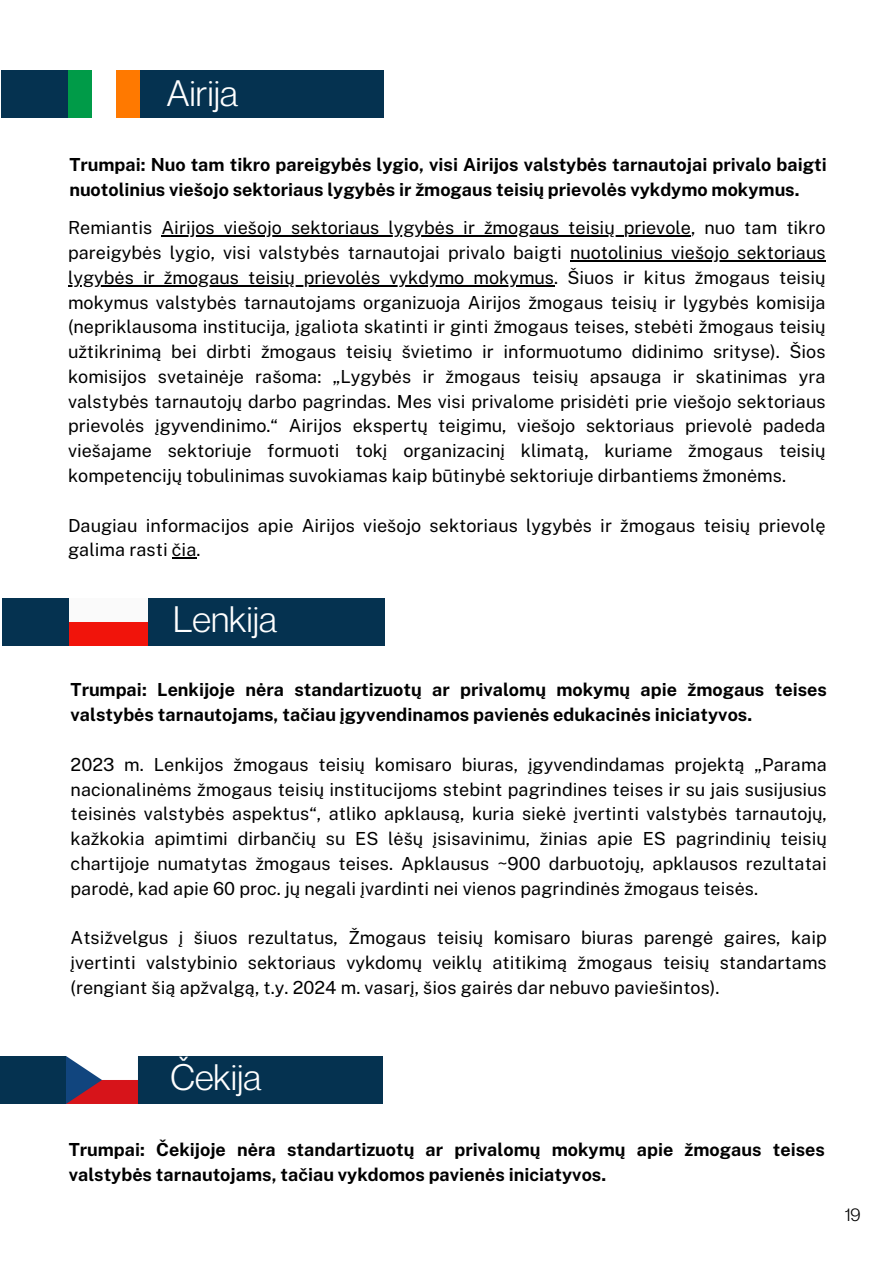
<style>
.page{position:relative;width:894px;height:1264px;background:#fff}
.page>*{position:absolute;margin:0;border:0;box-sizing:border-box;transform-origin:0 0}
.t1{font:36px "Neue Montreal";color:#fff}
.t2{font:18px/24.8px "Public Sans";color:#000;text-align:justify}
.t3{font:700 18px/24.8px "Public Sans";color:#000}
.t4{font:18px "Neue Montreal";color:#000}
</style>
<div class="page">
<div style="left:3px;top:598px;width:382px;height:47px;background:#053250"></div>
<img style="left:69px;top:598px;width:79px;height:47px">
<hr style="left:161px;top:235px;width:63px;height:1px;background:#000">
<hr style="left:224px;top:235px;width:399px;height:1px;background:#000">
<hr style="left:623px;top:235px;width:67px;height:1px;background:#000">
<hr style="left:570px;top:260px;width:255px;height:1px;background:#000">
<hr style="left:68px;top:285px;width:486px;height:1px;background:#000">
<svg style="left:172px;top:557px;width:24px;height:1px"></svg>
<div style="left:1px;top:71px;width:383px;height:47px;background:#053250"></div>
<div style="left:69px;top:71px;width:23px;height:47px;background:#009b48"></div>
<div style="left:92px;top:71px;width:24px;height:47px;background:#fff"></div>
<div style="left:116px;top:71px;width:23px;height:47px;background:#ff7900"></div>
<div style="left:0;top:1056px;width:382px;height:47px;background:#053250"></div>
<img style="left:67px;top:1056px;width:70px;height:47px">
<h1 class="t1" style="left:167px;top:71px;width:73px">Airija</h1>
<p class="t3" style="left:69px;top:152px;width:758px">Trumpai: Nuo tam tikro pareigybės lygio, visi Airijos valstybės tarnautojai privalo baigti nuotolinius viešojo sektoriaus lygybės ir žmogaus teisių prievolės vykdymo mokymus.</p>
<p class="t2" style="left:68px;top:215px;width:758px">Remiantis Airijos viešojo sektoriaus lygybės ir žmogaus teisių prievole, nuo tam tikro pareigybės lygio, visi valstybės tarnautojai privalo baigti nuotolinius viešojo sektoriaus lygybės ir žmogaus teisių prievolės vykdymo mokymus. Šiuos ir kitus žmogaus teisių mokymus valstybės tarnautojams organizuoja Airijos žmogaus teisių ir lygybės komisija (nepriklausoma institucija, įgaliota skatinti ir ginti žmogaus teises, stebėti žmogaus teisių užtikrinimą bei dirbti žmogaus teisių švietimo ir informuotumo didinimo srityse). Šios komisijos svetainėje rašoma: „Lygybės ir žmogaus teisių apsauga ir skatinimas yra valstybės tarnautojų darbo pagrindas. Mes visi privalome prisidėti prie viešojo sektoriaus prievolės įgyvendinimo.“ Airijos ekspertų teigimu, viešojo sektoriaus prievolė padeda viešajame sektoriuje formuoti tokį organizacinį klimatą, kuriame žmogaus teisių kompetencijų tobulinimas suvokiamas kaip būtinybė sektoriuje dirbantiems žmonėms.</p>
<p class="t2" style="left:68px;top:512px;width:758px">Daugiau informacijos apie Airijos viešojo sektoriaus lygybės ir žmogaus teisių prievolę galima rasti čia.</p>
<h1 class="t1" style="left:173px;top:597px;width:106px">Lenkija</h1>
<p class="t3" style="left:71px;top:677px;width:757px">Trumpai: Lenkijoje nėra standartizuotų ar privalomų mokymų apie žmogaus teises valstybės tarnautojams, tačiau įgyvendinamos pavienės edukacinės iniciatyvos.</p>
<p class="t2" style="left:71px;top:751px;width:757px">2023 m. Lenkijos žmogaus teisių komisaro biuras, įgyvendindamas projektą „Parama nacionalinėms žmogaus teisių institucijoms stebint pagrindines teises ir su jais susijusius teisinės valstybės aspektus“, atliko apklausą, kuria siekė įvertinti valstybės tarnautojų, kažkokia apimtimi dirbančių su ES lėšų įsisavinimu, žinias apie ES pagrindinių teisių chartijoje numatytas žmogaus teises. Apklausus ~900 darbuotojų, apklausos rezultatai parodė, kad apie 60 proc. jų negali įvardinti nei vienos pagrindinės žmogaus teisės.</p>
<p class="t2" style="left:71px;top:925px;width:757px">Atsižvelgus į šiuos rezultatus, Žmogaus teisių komisaro biuras parengė gaires, kaip įvertinti valstybinio sektoriaus vykdomų veiklų atitikimą žmogaus teisių standartams (rengiant šią apžvalgą, t.y. 2024 m. vasarį, šios gairės dar nebuvo paviešintos).</p>
<h1 class="t1" style="left:170px;top:1054px;width:93px">Čekija</h1>
<p class="t3" style="left:69px;top:1137px;width:757px">Trumpai: Čekijoje nėra standartizuotų ar privalomų mokymų apie žmogaus teises valstybės tarnautojams, tačiau vykdomos pavienės iniciatyvos.</p>
<p class="t4" style="left:844px;top:1202px;width:17px">19</p>
</div>
